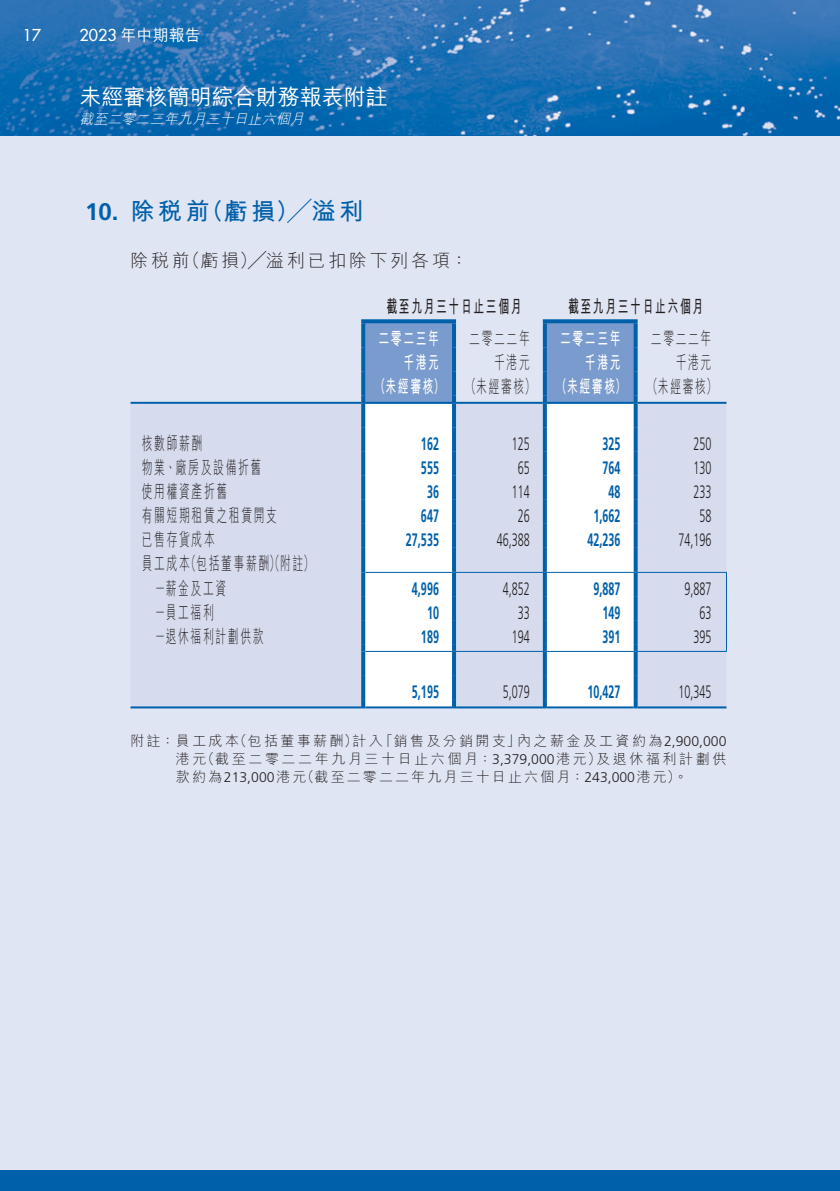
<style>
.page{position:relative;width:840px;height:1191px;background:#fff}
.page>*{position:absolute;margin:0;border:0;box-sizing:border-box;transform-origin:0 0}
._01_Heading_1{font:700 24px "M Hei HK";letter-spacing:.15em;color:#0060aa}
._01_Heading_1-2{font:700 24px "Frutiger LT Std";color:#0060aa}
.t1{font:500 22px "M Hei HK";color:#fff}
._50_Table_Body{font:300 18px "M Hei HK";letter-spacing:.15em;color:#231f20;scale:.6 1}
._50_Table_Body-2{font:700 18px "Frutiger LT Std";color:#0060aa;scale:.6 1}
._50_Table_Body-3{font:300 18px "Frutiger LT Std";color:#231f20;scale:.6 1}
._50_Table_Body-4{font:700 18px "M Hei HK";letter-spacing:.15em;color:#fff;scale:.6 1}
._50_Table_Body-5{font:700 18px "M Hei HK";letter-spacing:.15em;color:#231f20;scale:.6 1}
._00_Body_text{font:300 18px "M Hei HK";letter-spacing:.15em;color:#231f20}
.t2{font:500 16px "M Hei HK";color:#fff}
.t3{font:500 16px "Futura Std";color:#fff}
._10_Notes_text{font:300 14px/18px "M Hei HK";letter-spacing:.17em;color:#231f20}
.t4{font:italic 300 14px "M Hei HK";color:#fff}
._10_Notes_text-2{font:300 14px "Frutiger LT Std";color:#231f20}
.s1{font-family:"Futura Std"}
.s2{font-family:"Frutiger LT Std"}
.s3{font-family:"M Hei HK"}
</style>
<div class="page">
<div style="left:0;top:0;width:839px;height:1191px;background:#e0e5f3"></div>
<div style="left:0;top:1170px;width:839px;height:21px;background:#0060aa"></div>
<img style="left:0;top:0;width:839px;height:136px">
<svg style="left:361px;top:319px;width:95px;height:2px"></svg>
<svg style="left:361px;top:321px;width:276px;height:387px"></svg>
<svg style="left:542px;top:319px;width:95px;height:4px"></svg>
<hr style="left:365px;top:572px;width:89px;height:1px;background:#0060aa">
<hr style="left:454px;top:572px;width:90px;height:1px;background:#0060aa">
<hr style="left:544px;top:572px;width:91px;height:1px;background:#0060aa">
<hr style="left:635px;top:572px;width:91px;height:1px;background:#0060aa">
<hr style="left:365px;top:651px;width:89px;height:1px;background:#0060aa">
<hr style="left:454px;top:651px;width:90px;height:1px;background:#0060aa">
<hr style="left:544px;top:651px;width:91px;height:1px;background:#0060aa">
<hr style="left:635px;top:651px;width:91px;height:1px;background:#0060aa">
<svg style="left:725px;top:573px;width:1px;height:78px"></svg>
<hr style="left:130px;top:402px;width:231px;height:2px;background:#0060aa">
<hr style="left:365px;top:402px;width:87px;height:2px;background:#0060aa">
<hr style="left:456px;top:402px;width:86px;height:2px;background:#0060aa">
<hr style="left:546px;top:402px;width:87px;height:2px;background:#0060aa">
<hr style="left:637px;top:402px;width:89px;height:2px;background:#0060aa">
<hr style="left:130px;top:706px;width:231px;height:2px;background:#0060aa">
<hr style="left:365px;top:706px;width:87px;height:2px;background:#0060aa">
<hr style="left:456px;top:706px;width:86px;height:2px;background:#0060aa">
<hr style="left:546px;top:706px;width:87px;height:2px;background:#0060aa">
<hr style="left:637px;top:706px;width:89px;height:2px;background:#0060aa">
<p class="t3" style="left:23px;top:25px;width:20px">17</p>
<p class="t2" style="left:80px;top:23px;width:122px"><span class="s1">2023</span> 年中期報告</p>
<h2 class="t1" style="left:80px;top:81px;width:310px">未經審核簡明綜合財務報表附註</h2>
<p class="t4" style="left:80px;top:111px;width:229px">截至二零二三年九月三十日止六個月</p>
<p class="_01_Heading_1-2" style="left:85px;top:197px;width:35px">10.</p>
<p class="_01_Heading_1" style="left:200px;top:194px;width:165px">（虧損）╱溢利</p>
<p class="_01_Heading_1" style="left:130px;top:194px;width:81px">除稅前</p>
<p class="_00_Body_text" style="left:182px;top:251px;width:287px">（虧損）╱溢利已扣除下列各項：</p>
<p class="_00_Body_text" style="left:130px;top:251px;width:61px">除稅前</p>
<p class="_50_Table_Body-5" style="left:386px;top:294px;width:226px">截至九月三十日止三個月</p>
<p class="_50_Table_Body-4" style="left:378px;top:325px;width:102px">二零二三年</p>
<p class="_50_Table_Body" style="left:469px;top:329px;width:102px">二零二二年</p>
<p class="_50_Table_Body-4" style="left:403px;top:349px;width:61px">千港元</p>
<p class="_50_Table_Body" style="left:494px;top:353px;width:61px">千港元</p>
<p class="_50_Table_Body-4" style="left:374px;top:373px;width:118px">（未經審核）</p>
<p class="_50_Table_Body" style="left:465px;top:377px;width:118px">（未經審核）</p>
<p class="_50_Table_Body" style="left:142px;top:434px;width:102px">核數師薪酬</p>
<p class="_50_Table_Body-2" style="left:421px;top:433px;width:32px">162</p>
<p class="_50_Table_Body-3" style="left:511px;top:433px;width:32px">125</p>
<p class="_50_Table_Body" style="left:142px;top:458px;width:200px">物業、廠房及設備折舊</p>
<p class="_50_Table_Body-2" style="left:421px;top:457px;width:32px">555</p>
<p class="_50_Table_Body-3" style="left:517px;top:457px;width:22px">65</p>
<p class="_50_Table_Body" style="left:142px;top:482px;width:144px">使用權資產折舊</p>
<p class="_50_Table_Body-2" style="left:427px;top:481px;width:22px">36</p>
<p class="_50_Table_Body-3" style="left:511px;top:481px;width:32px">114</p>
<p class="_50_Table_Body" style="left:142px;top:506px;width:226px">有關短期租賃之租賃開支</p>
<p class="_50_Table_Body-2" style="left:421px;top:505px;width:32px">647</p>
<p class="_50_Table_Body-3" style="left:517px;top:505px;width:22px">26</p>
<p class="_50_Table_Body" style="left:142px;top:530px;width:123px">已售存貨成本</p>
<p class="_50_Table_Body" style="left:142px;top:554px;width:288px">員工成 （本包括董事薪 ）（酬 附 (註</p>
<p class="_50_Table_Body-2" style="left:406px;top:529px;width:57px">27,535</p>
<p class="_50_Table_Body-3" style="left:496px;top:529px;width:57px">46,388</p>
<p class="_50_Table_Body" style="left:155px;top:579px;width:120px">－薪金及工資</p>
<p class="_50_Table_Body-2" style="left:412px;top:578px;width:47px">4,996</p>
<p class="_50_Table_Body-3" style="left:502px;top:578px;width:47px">4,852</p>
<p class="_50_Table_Body" style="left:155px;top:603px;width:100px">－員工福利</p>
<p class="_50_Table_Body-2" style="left:427px;top:602px;width:22px">10</p>
<p class="_50_Table_Body-3" style="left:517px;top:602px;width:22px">33</p>
<p class="_50_Table_Body" style="left:155px;top:627px;width:182px">－退休福利計劃供款</p>
<p class="_50_Table_Body-2" style="left:421px;top:626px;width:32px">189</p>
<p class="_50_Table_Body-3" style="left:511px;top:626px;width:32px">194</p>
<p class="_50_Table_Body-5" style="left:567px;top:294px;width:227px">截至九月三十日止六個月</p>
<p class="_50_Table_Body-4" style="left:559px;top:325px;width:102px">二零二三年</p>
<p class="_50_Table_Body" style="left:650px;top:329px;width:102px">二零二二年</p>
<p class="_50_Table_Body-4" style="left:584px;top:349px;width:61px">千港元</p>
<p class="_50_Table_Body" style="left:675px;top:353px;width:61px">千港元</p>
<p class="_50_Table_Body-4" style="left:556px;top:373px;width:118px">（未經審核）</p>
<p class="_50_Table_Body" style="left:646px;top:377px;width:118px">（未經審核(</p>
<p class="_50_Table_Body-2" style="left:602px;top:433px;width:32px">325</p>
<p class="_50_Table_Body-3" style="left:693px;top:433px;width:32px">250</p>
<p class="_50_Table_Body-2" style="left:602px;top:457px;width:32px">764</p>
<p class="_50_Table_Body-3" style="left:693px;top:457px;width:32px">130</p>
<p class="_50_Table_Body-2" style="left:608px;top:481px;width:22px">48</p>
<p class="_50_Table_Body-3" style="left:693px;top:481px;width:32px">233</p>
<p class="_50_Table_Body-2" style="left:593px;top:505px;width:47px">1,662</p>
<p class="_50_Table_Body-3" style="left:699px;top:505px;width:22px">58</p>
<p class="_50_Table_Body-2" style="left:587px;top:529px;width:57px">42,236</p>
<p class="_50_Table_Body-3" style="left:678px;top:529px;width:57px">74,196</p>
<p class="_50_Table_Body-2" style="left:593px;top:578px;width:47px">9,887</p>
<p class="_50_Table_Body-3" style="left:684px;top:578px;width:47px">9,887</p>
<p class="_50_Table_Body-2" style="left:602px;top:602px;width:32px">149</p>
<p class="_50_Table_Body-3" style="left:699px;top:602px;width:22px">63</p>
<p class="_50_Table_Body-2" style="left:602px;top:626px;width:32px">391</p>
<p class="_50_Table_Body-3" style="left:693px;top:626px;width:32px">395</p>
<p class="_50_Table_Body-2" style="left:412px;top:681px;width:47px">5,195</p>
<p class="_50_Table_Body-3" style="left:502px;top:681px;width:47px">5,079</p>
<p class="_50_Table_Body-2" style="left:587px;top:681px;width:57px">10,427</p>
<p class="_50_Table_Body-3" style="left:678px;top:681px;width:57px">10,345</p>
<p class="_10_Notes_text" style="left:130px;top:731px;width:229px">附註：員工成 （本 包括董事薪酬）</p>
<p class="_10_Notes_text" style="left:379px;top:731px;width:142px">「銷售及分銷開支」</p>
<p class="_10_Notes_text" style="left:352px;top:731px;width:32px">計入</p>
<p class="_10_Notes_text" style="left:517px;top:731px;width:211px">內之薪金及工資約為 <span class="s2">2,900,000</span></p>
<p class="_10_Notes_text" style="left:300px;top:749px;width:388px;text-indent:-125px">港 （元 截至二零二二年九月三十日止六個月：<span class="s2">3,379,000</span>港元）<br>（截至二零二二年九月三十日止六個月：<span class="s2">243,000</span>港元。(</p>
<p class="_10_Notes_text" style="left:596px;top:749px;width:132px">及退休福利計劃供</p>
<p class="_10_Notes_text-2" style="left:176px;top:769px;width:132px"><span class="s3">款約為</span>213,000<span class="s3">港元</span></p>
</div>
